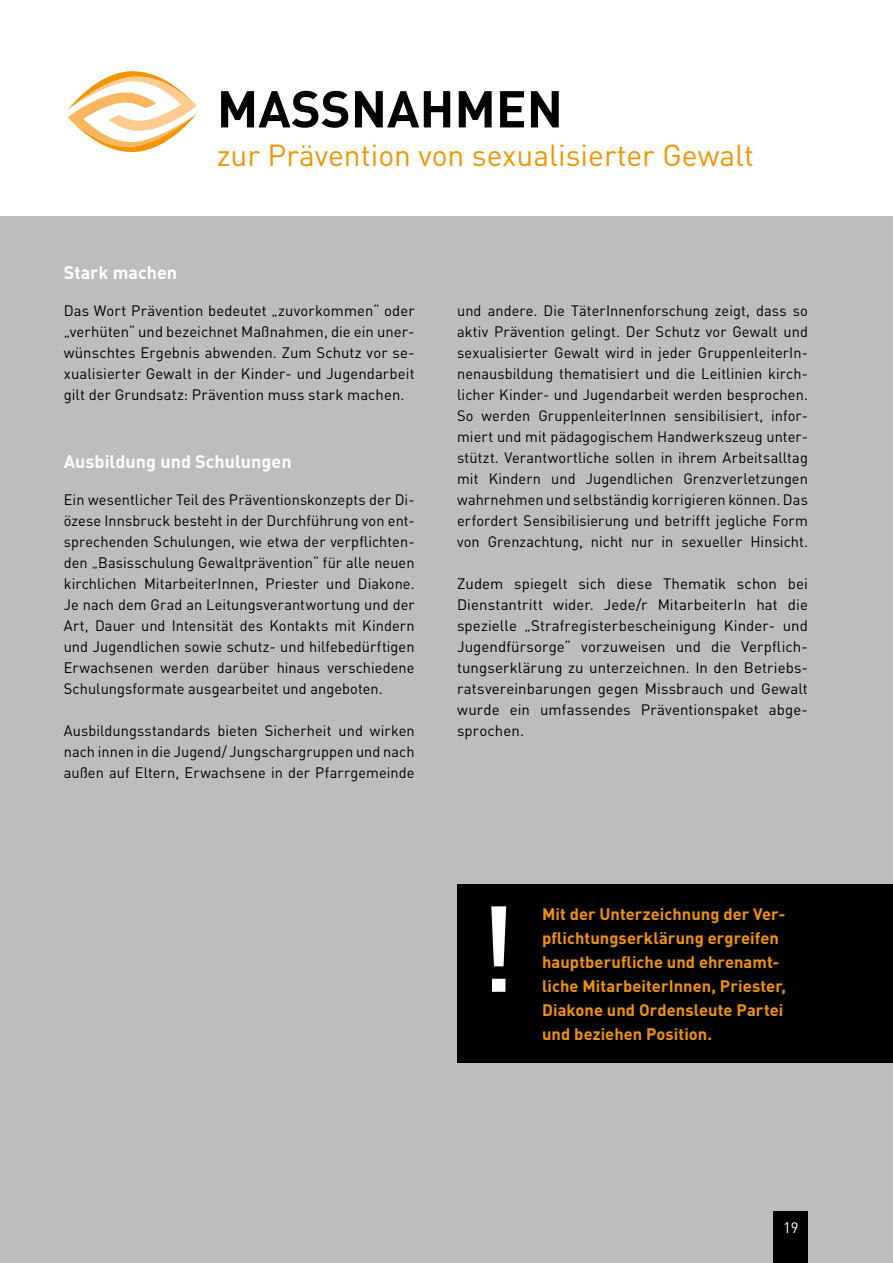
<style>
.page{position:relative;width:893px;height:1263px;background:#fff}
.page>*{position:absolute;margin:0;border:0;box-sizing:border-box;transform-origin:0 0}
.t1{font:500 120px "DIN";color:#fff}
.t2{font:700 51px "DIN";color:#000}
.t3{font:30px "DIN";color:#f39400}
.t4{font:700 18px "DIN";color:#fff}
.t5{font:700 16.5px/24px "DIN";letter-spacing:.005em;color:#f39400}
.t6{font:15px/21px "DIN";letter-spacing:.005em;color:#000;text-align:justify}
.t7{font:15px "DIN";color:#fff}
</style>
<div class="page">
<div style="left:0;top:216px;width:893px;height:1047px;background:#bbbdbe"></div>
<div style="left:457px;top:884px;width:436px;height:179px;background:#000"></div>
<svg style="left:68px;top:71px;width:129px;height:82px"></svg>
<div style="left:774px;top:1212px;width:34px;height:51px;background:#000"></div>
<h2 class="t2" style="left:217px;top:76px;width:348px">MASSNAHMEN</h2>
<h3 class="t3" style="left:217px;top:137px;width:539px">zur Prävention von sexualisierter Gewalt</h3>
<p class="t4" style="left:64px;top:260px;width:115px">Stark machen</p>
<p class="t6" style="left:64px;top:300px;width:352px">Das Wort Prävention bedeutet „zuvorkommen“ oder „verhüten“ und bezeichnet Maßnahmen, die ein uner&shy;wünschtes Ergebnis abwenden. Zum Schutz vor se&shy;xualisierter Gewalt in der Kinder- und Jugendarbeit gilt der Grundsatz: Prävention muss stark machen.</p>
<p class="t4" style="left:64px;top:449px;width:229px">Ausbildung und Schulungen</p>
<p class="t6" style="left:64px;top:489px;width:352px">Ein wesentlicher Teil des Präventionskonzepts der Di&shy;özese Innsbruck besteht in der Durchführung von ent&shy;sprechenden Schulungen, wie etwa der verpflichten&shy;den „Basisschulung Gewaltprävention“ für alle neuen kirchlichen MitarbeiterInnen, Priester und Diakone.<br>Je nach dem Grad an Leitungsverantwortung und der Art, Dauer und Intensität des Kontakts mit Kindern und Jugendlichen sowie schutz- und hilfebedürftigen Erwachsenen werden darüber hinaus verschiedene Schulungsformate ausgearbeitet und angeboten.</p>
<p class="t6" style="left:64px;top:720px;width:352px">Ausbildungsstandards bieten Sicherheit und wirken nach innen in die Jugend/ Jungschargruppen und nach außen auf Eltern, Erwachsene in der Pfarrgemeinde</p>
<p class="t6" style="left:457px;top:300px;width:352px">und andere. Die TäterInnenforschung zeigt, dass so aktiv Prävention gelingt. Der Schutz vor Gewalt und sexualisierter Gewalt wird in jeder GruppenleiterIn&shy;nenausbildung thematisiert und die Leitlinien kirch&shy;licher Kinder- und Jugendarbeit werden besprochen.<br>So werden GruppenleiterInnen sensibilisiert, infor&shy;miert und mit pädagogischem Handwerkszeug unter&shy;stützt. Verantwortliche sollen in ihrem Arbeitsalltag mit Kindern und Jugendlichen Grenzverletzungen wahrnehmen und selbständig korrigieren können. Das erfordert Sensibilisierung und betrifft jegliche Form von Grenzachtung, nicht nur in sexueller Hinsicht.</p>
<p class="t6" style="left:457px;top:573px;width:352px">Zudem spiegelt sich diese Thematik schon bei Dienstantritt wider. Jede/r MitarbeiterIn hat die spezielle „Strafregisterbescheinigung Kinder- und Jugendfürsorge“ vorzuweisen und die Verpflich&shy;tungserklärung zu unterzeichnen. In den Betriebs&shy;ratsvereinbarungen gegen Missbrauch und Gewalt wurde ein umfassendes Präventionspaket abge&shy;sprochen.</p>
<h1 class="t1" style="left:477px;top:872px;width:41px">!</h1>
<p class="t5" style="left:542px;top:901px;width:245px">Mit der Unterzeichnung der Ver&shy;pflichtungserklärung ergreifen hauptberufliche und ehrenamt&shy;liche MitarbeiterInnen, Priester,<br>Diakone und Ordensleute Partei und beziehen Position.</p>
<p class="t7" style="left:783px;top:1218px;width:17px">19</p>
</div>
